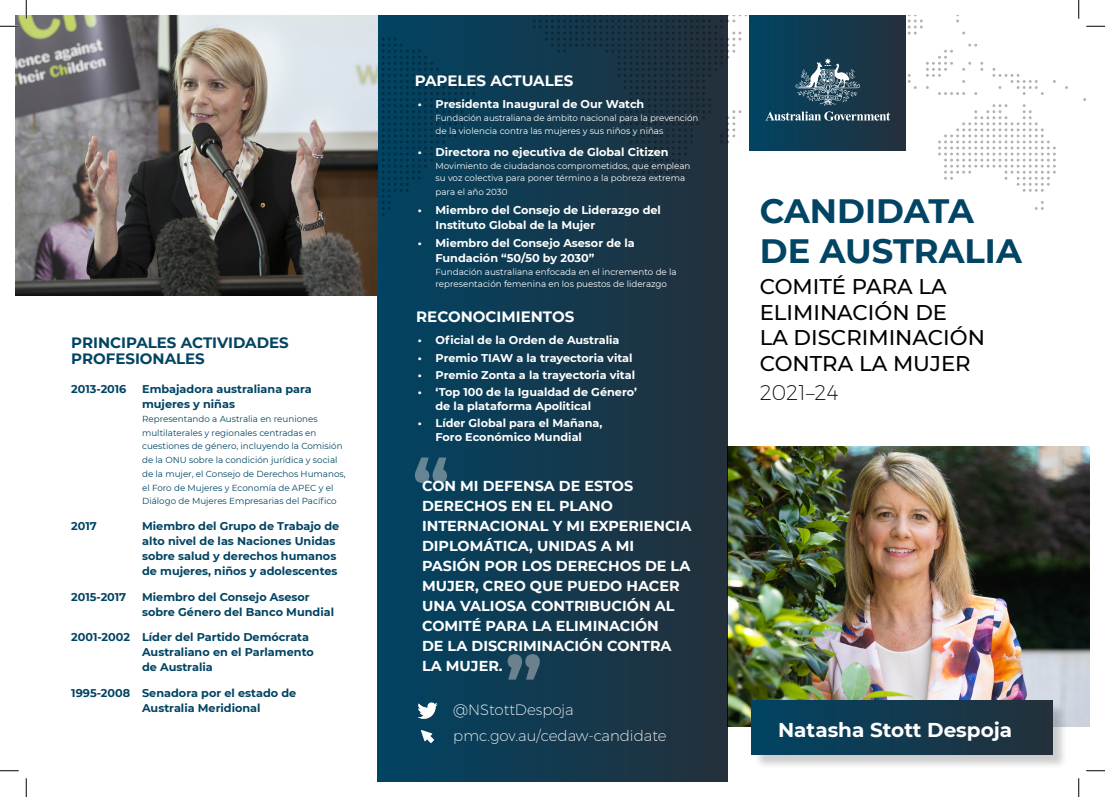
<style>
.page{position:relative;width:1105px;height:797px;background:#fff}
.page>*{position:absolute;margin:0;border:0;box-sizing:border-box;transform-origin:0 0}
.t1{font:700 75px "Montserrat";color:#c9c9c9}
.Paragraph_Style_1{font:700 33.75px/40.5px "Montserrat";color:#014463}
.Paragraph_Style_1-2{font:500 21.25px/25.5px "Montserrat";color:#000}
.Paragraph_Style_1-3{font:200 21.25px "Montserrat";color:#000}
.t2{font:700 20px "Montserrat";color:#fff}
.Paragraph_Style_1-4{font:200 15px "Montserrat";color:#fff}
.Feature{font:700 15px/16.2px "Montserrat";color:#014463}
.Feature-2{font:700 15px "Montserrat";color:#fff}
.Feature-3{font:700 14.38px/20px "Montserrat";color:#fff}
.t3{font:700 11.25px/15px "Montserrat";color:#fff}
.CV_Date{font:700 11.25px/15px "Montserrat";color:#014463}
.Sub_Experience_point{font:8.75px/12.5px "Montserrat";color:#fff}
.Sub_Experience_point-2{font:8.75px/13.8px "Montserrat";color:#014463}
</style>
<div class="page">
<svg style="left:1035px;top:201px;width:9px;height:9px"></svg>
<svg style="left:938px;top:104px;width:118px;height:88px"></svg>
<svg style="left:992px;top:68px;width:52px;height:27px"></svg>
<svg style="left:905px;top:16px;width:78px;height:79px"></svg>
<svg style="left:728px;top:16px;width:19px;height:128px"></svg>
<img style="left:728px;top:447px;width:361px;height:279px">
<div style="left:749px;top:16px;width:156px;height:134px;background:linear-gradient(to right,#004463,#24303c)"></div>
<div style="left:753px;top:702px;width:315px;height:67px;background:#000;opacity:.2"></div>
<div style="left:751px;top:700px;width:301px;height:54px;background:linear-gradient(to right,#004463,#24303b)"></div>
<div style="left:377px;top:16px;width:351px;height:765px;background:linear-gradient(to right,#014362,#24303b)"></div>
<svg style="left:765px;top:111px;width:125px;height:10px"></svg>
<svg style="left:795px;top:58px;width:65px;height:47px;background:#486677"></svg>
<img style="left:16px;top:16px;width:361px;height:280px">
<img style="left:412px;top:698px;width:31px;height:24px">
<svg style="left:421px;top:730px;width:13px;height:13px"></svg>
<svg style="left:0;top:25px;width:19px;height:2px"></svg>
<svg style="left:1086px;top:25px;width:19px;height:2px"></svg>
<svg style="left:0;top:770px;width:19px;height:1px"></svg>
<svg style="left:1086px;top:770px;width:19px;height:1px"></svg>
<svg style="left:25px;top:0;width:2px;height:19px"></svg>
<svg style="left:25px;top:778px;width:2px;height:19px"></svg>
<svg style="left:1078px;top:0;width:1px;height:19px"></svg>
<svg style="left:1078px;top:778px;width:1px;height:19px"></svg>
<p class="Feature" style="left:71px;top:333px;width:219px">PRINCIPALES ACTIVIDADES<br>PROFESIONALES</p>
<p class="CV_Date" style="left:71px;top:381px;width:57px">2013-2016</p>
<p class="CV_Date" style="left:142px;top:381px;width:171px">Embajadora australiana para mujeres y niñas</p>
<p class="Sub_Experience_point-2" style="left:142px;top:411px;width:205px">Representando a Australia en reuniones multilaterales y regionales centradas en cuestiones de género, incluyendo la Comisión de la ONU sobre la condición jurídica y social de la mujer, el Consejo de Derechos Humanos, el Foro de Mujeres y Economía de APEC y el Diálogo de Mujeres Empresarias del Pacífico</p>
<p class="CV_Date" style="left:71px;top:518px;width:27px">2017</p>
<p class="CV_Date" style="left:142px;top:518px;width:199px">Miembro del Grupo de Trabajo de alto nivel de las Naciones Unidas sobre salud y derechos humanos de mujeres, niños y adolescentes</p>
<p class="CV_Date" style="left:71px;top:588px;width:57px">2015-2017</p>
<p class="CV_Date" style="left:142px;top:588px;width:193px">Miembro del Consejo Asesor sobre Género del Banco Mundial</p>
<p class="CV_Date" style="left:142px;top:629px;width:173px;text-indent:-71px">2001-2002 Líder del Partido Demócrata<br>Australiano en el Parlamento de Australia</p>
<p class="CV_Date" style="left:142px;top:685px;width:156px;text-indent:-71px">1995-2008 Senadora por el estado de<br>Australia Meridional</p>
<p class="Feature-2" style="left:415px;top:70px;width:160px">PAPELES ACTUALES</p>
<p class="t3" style="left:418px;top:96px;width:228px">• Presidenta Inaugural de Our Watch</p>
<p class="Sub_Experience_point" style="left:435px;top:110px;width:264px;line-height:13.8px">Fundación australiana de ámbito nacional para la prevención de la violencia contra las mujeres y sus niños y niñas</p>
<p class="t3" style="left:418px;top:144px;width:252px">• Directora no ejecutiva de Global Citizen</p>
<p class="Sub_Experience_point" style="left:435px;top:159px;width:256px">Movimiento de ciudadanos comprometidos, que emplean su voz colectiva para poner término a la pobreza extrema</p>
<p class="Sub_Experience_point" style="left:435px;top:185px;width:74px">para el año 2030</p>
<p class="t3" style="left:435px;top:202px;width:227px;text-indent:-18px">• Miembro del Consejo de Liderazgo del<br>Instituto Global de la Mujer</p>
<p class="t3" style="left:435px;top:235px;width:201px;text-indent:-18px">• Miembro del Consejo Asesor de la<br>Fundación “50/50 by 2030”</p>
<p class="Sub_Experience_point" style="left:435px;top:265px;width:243px">Fundación australiana enfocada en el incremento de la representación femenina en los puestos de liderazgo</p>
<p class="Feature-2" style="left:416px;top:305px;width:159px">RECONOCIMIENTOS</p>
<p class="t3" style="left:418px;top:332px;width:203px">• Oficial de la Orden de Australia</p>
<p class="t3" style="left:418px;top:349px;width:216px">• Premio TIAW a la trayectoria vital</p>
<p class="t3" style="left:418px;top:367px;width:219px">• Premio Zonta a la trayectoria vital</p>
<p class="t3" style="left:435px;top:385px;width:203px;line-height:13.8px;text-indent:-18px">• ‘Top 100 de la Igualdad de Género’ de la plataforma Apolitical</p>
<p class="t3" style="left:418px;top:416px;width:186px;line-height:13.8px;text-align:center">• Líder Global para el Mañana,<br>Foro Económico Mundial</p>
<h1 class="t1" style="left:412px;top:432px;width:39px">“</h1>
<p class="Feature-3" style="left:422px;top:474px;width:271px">CON MI DEFENSA DE ESTOS<br>DERECHOS EN EL PLANO<br>INTERNACIONAL Y MI EXPERIENCIA<br>DIPLOMÁTICA, UNIDAS A MI<br>PASIÓN POR LOS DERECHOS DE LA<br>MUJER, CREO QUE PUEDO HACER<br>UNA VALIOSA CONTRIBUCIÓN AL<br>COMITÉ PARA LA ELIMINACIÓN<br>DE LA DISCRIMINACIÓN CONTRA<br>LA MUJER.</p>
<h1 class="t1" style="left:542px;top:704px;width:39px;rotate:-180deg">“</h1>
<p class="Paragraph_Style_1-4" style="left:453px;top:701px;width:122px">@NStottDespoja</p>
<p class="Paragraph_Style_1-4" style="left:453px;top:726px;width:215px">pmc.gov.au/cedaw-candidate</p>
<p class="Paragraph_Style_1" style="left:760px;top:189px;width:264px">CANDIDATA<br>DE AUSTRALIA</p>
<p class="Paragraph_Style_1-2" style="left:760px;top:273px;width:227px">COMITÉ PARA LA<br>ELIMINACIÓN DE<br>LA DISCRIMINACIÓN<br>CONTRA LA MUJER</p>
<p class="Paragraph_Style_1-3" style="left:760px;top:379px;width:80px">2021–24</p>
<p class="t2" style="left:778px;top:715px;width:236px">Natasha Stott Despoja</p>
</div>
